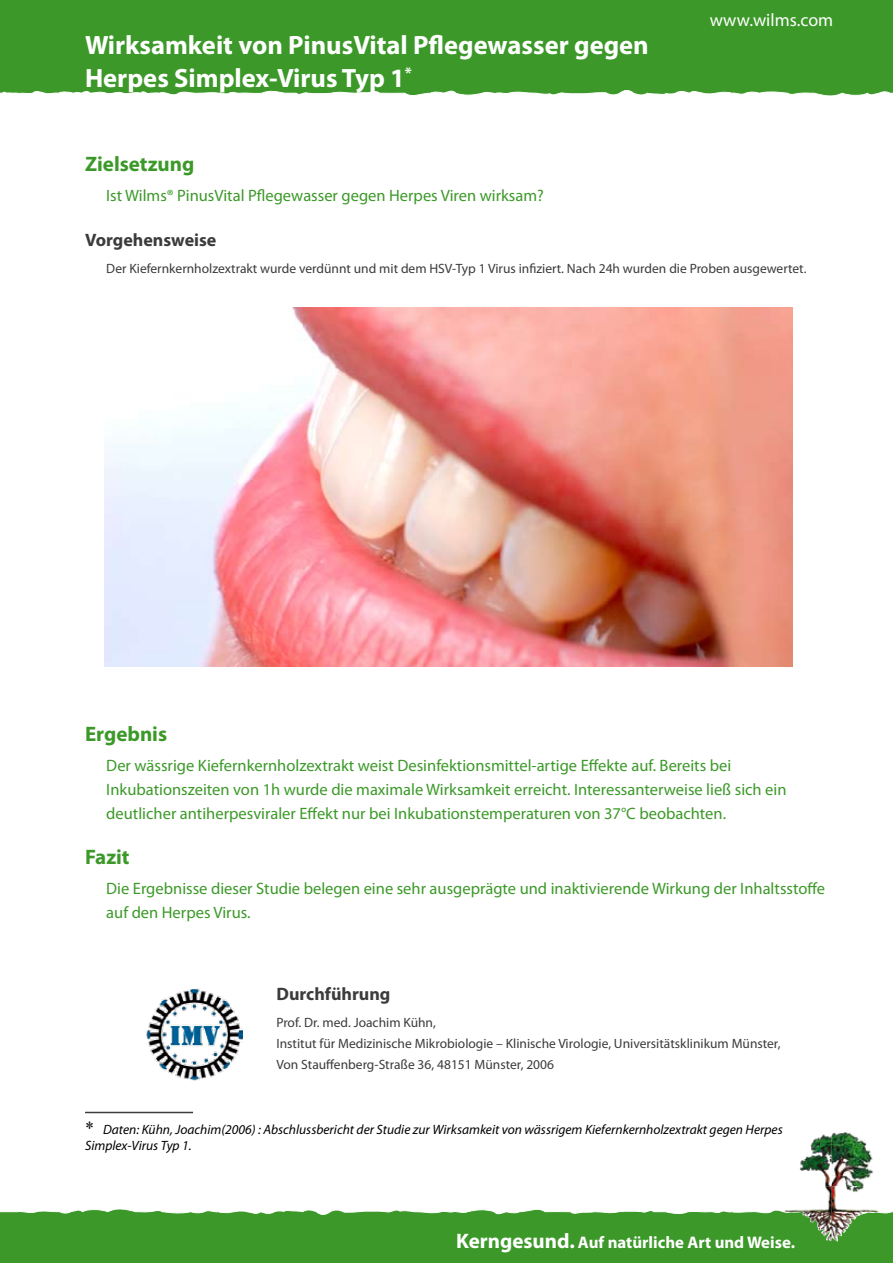
<style>
.page{position:relative;width:893px;height:1263px;background:#fff}
.page>*{position:absolute;margin:0;border:0;box-sizing:border-box;transform-origin:0 0}
.t1{font:700 26.55px/32.4px "Myriad Pro";color:#fff}
.t2{font:700 21px "Myriad Pro";color:#3c9929}
.t3{font:700 18px "Myriad Pro";color:#3b3b3b}
.t4{font:18px "Myriad Pro";color:#fff}
.t5{font:700 16.8px "Myriad Pro";color:#fff}
.t6{font:16.5px/24px "Myriad Pro";color:#3c9929}
.t7{font:13.5px/21px "Myriad Pro";color:#3b3b3b}
.t8{font:italic 13.5px/16.2px "Myriad Pro";color:#000}
.s1{font-family:"Times New Roman";font-style:normal;font-size:18px}
.s2{font-size:21px}
</style>
<div class="page">
<div style="left:0;top:0;width:893px;height:96px;background:#3c9929"></div>
<div style="left:0;top:1209px;width:893px;height:54px;background:#3c9929"></div>
<img style="left:800px;top:1131px;width:74px;height:55px">
<img style="left:784px;top:1186px;width:95px;height:55px">
<hr style="left:85px;top:1112px;width:108px;height:1px;background:#3b3b3b">
<img style="left:146px;top:988px;width:96px;height:93px">
<img style="left:105px;top:308px;width:687px;height:358px">
<h1 class="t1" style="left:85px;top:28px;width:565px">Wirksamkeit von PinusVital Pflegewasser gegen<br>Herpes Simplex-Virus Typ 1<sup>*</sup></h1>
<p class="t4" style="left:710px;top:9px;width:125px">www.wilms.com</p>
<p class="t2" style="left:85px;top:150px;width:111px">Zielsetzung</p>
<p class="t6" style="left:106px;top:183px;width:439px">Ist Wilms® PinusVital Pflegewasser gegen Herpes Viren wirksam?</p>
<p class="t3" style="left:85px;top:228px;width:133px">Vorgehensweise</p>
<p class="t7" style="left:106px;top:257px;width:702px">Der Kiefernkernholzextrakt wurde verdünnt und mit dem HSV-Typ 1 Virus infiziert. Nach 24h wurden die Proben ausgewertet.</p>
<p class="t2" style="left:85px;top:720px;width:84px">Ergebnis</p>
<p class="t6" style="left:106px;top:753px;width:682px">Der wässrige Kiefernkernholzextrakt weist Desinfektionsmittel-artige Effekte auf. Bereits bei<br>Inkubationszeiten von 1h wurde die maximale Wirksamkeit erreicht. Interessanterweise ließ sich ein deutlicher antiherpesviraler Effekt nur bei Inkubationstemperaturen von 37°C beobachten.</p>
<p class="t2" style="left:85px;top:843px;width:46px">Fazit</p>
<p class="t6" style="left:106px;top:876px;width:720px">Die Ergebnisse dieser Studie belegen eine sehr ausgeprägte und inaktivierende Wirkung der Inhaltsstoffe auf den Herpes Virus.</p>
<p class="t3" style="left:276px;top:982px;width:116px">Durchführung</p>
<p class="t7" style="left:276px;top:1012px;width:506px">Prof. Dr. med. Joachim Kühn,<br>Institut für Medizinische Mikrobiologie – Klinische Virologie, Universitätsklinikum Münster,<br>Von Stauffenberg-Straße 36, 48151 Münster, 2006</p>
<p class="t8" style="left:85px;top:1121px;width:699px"><span class="s1">*</span> Daten: Kühn, Joachim(2006) : Abschlussbericht der Studie zur Wirksamkeit von wässrigem Kiefernkernholzextrakt gegen Herpes<br>Simplex-Virus Typ 1.</p>
<p class="t5" style="left:456px;top:1231px;width:340px"><span class="s2">Kerngesund.</span> Auf natürliche Art und Weise.</p>
</div>
